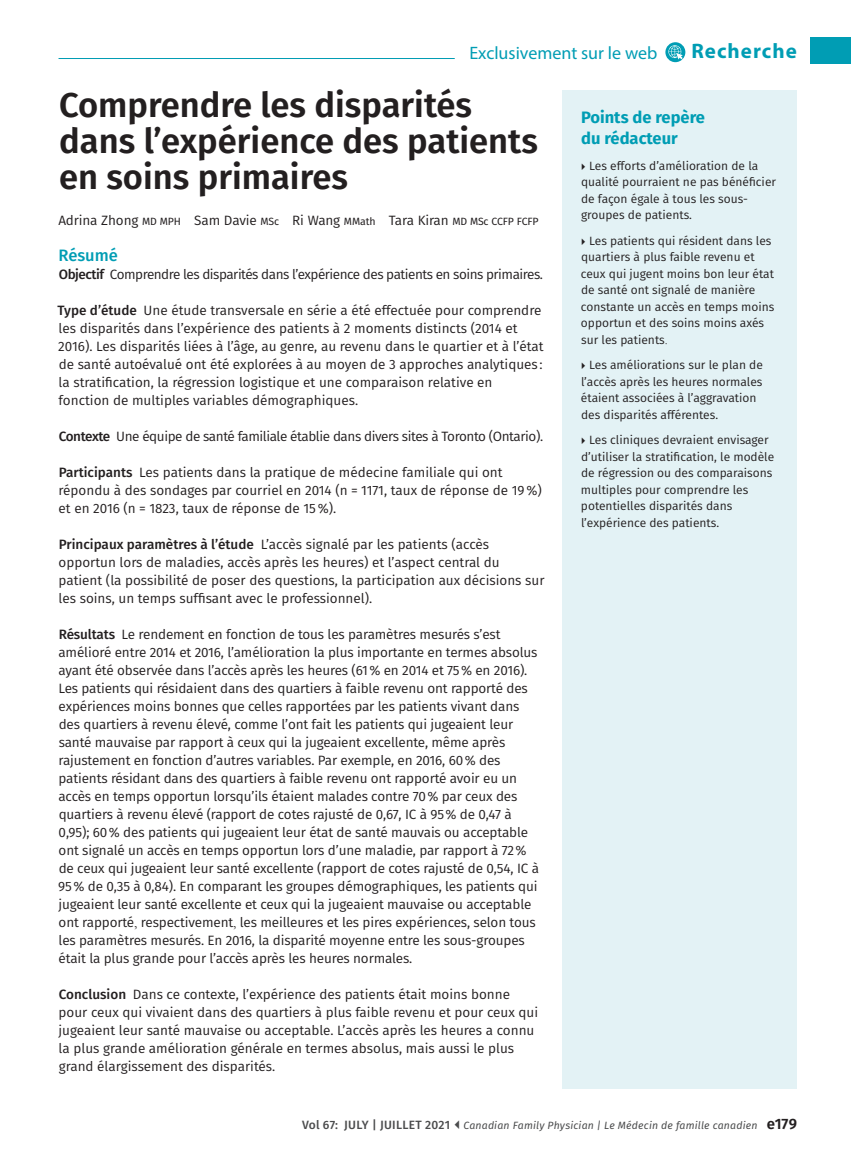
<style>
.page{position:relative;width:851px;height:1161px;background:#fff}
.page>*{position:absolute;margin:0;border:0;box-sizing:border-box;transform-origin:0 0}
.ArticleTitle{font:600 34.5px/36px "Fira Sans";color:#231f20}
.t1{font:700 21px "Myriad Pro";letter-spacing:.05em;color:#009db4}
.t2{font:18px "Myriad Pro";color:#009db4}
.KeyPointHead_RES{font:700 16.5px/21px "Fira Sans";color:#009db4}
.AbstractHead{font:500 16.5px "Fira Sans";color:#009db4}
.AbstractBody{font:13.5px/18px "Fira Sans";letter-spacing:-.01em;color:#231f20}
.AbstractBody-2{font:13.5px "Fira Sans";letter-spacing:-.035em;color:#231f20}
.AbstractBody-3{font:13.5px "Fira Sans";letter-spacing:-.03em;color:#231f20}
.Byline{font:13.5px "Fira Sans";letter-spacing:-.01em;color:#231f20}
.KeyPoints_RES{font:12px/16.5px "Fira Sans";color:#231f20}
.t3{font:italic 10.5px "Fira Sans";letter-spacing:.015em;color:#4b4c4d}
.s1{font-size:10.5px}
.s2{font-weight:500}
.s3{font-family:"Times New Roman"}
.s4{font-weight:500;font-style:normal;font-size:12px}
.s5{font-weight:600;font-style:normal;font-size:15px;color:#231f20}
</style>
<div class="page">
<svg style="left:665px;top:42px;width:20px;height:20px"></svg>
<svg style="left:668px;top:45px;width:14px;height:14px"></svg>
<hr style="left:58px;top:58px;width:396px;height:1px;background:#009db4">
<div style="left:810px;top:37px;width:40px;height:27px;background:#009db4"></div>
<div style="left:562px;top:90px;width:234px;height:999px;background:#e3f2f5"></div>
<h3 class="t2" style="left:469px;top:41px;width:189px">Exclusivement sur le web</h3>
<h2 class="t1" style="left:691px;top:38px;width:107px">Recherche</h2>
<p class="ArticleTitle" style="left:59px;top:85px;width:480px">Comprendre les disparités dans l’expérience des patients en soins primaires</p>
<p class="Byline" style="left:58px;top:210px;width:482px">Adrina Zhong <span class="s1">MD MPH</span> Sam Davie <span class="s1">MSc</span> Ri Wang <span class="s1">MMath</span> Tara Kiran <span class="s1">MD MSc CCFP FCFP</span></p>
<p class="AbstractHead" style="left:58px;top:242px;width:61px">Résumé</p>
<p class="AbstractBody-2" style="left:59px;top:264px;width:485px"><span class="s2">Objectif</span> Comprendre les disparités dans l’expérience des patients en soins primaires.</p>
<p class="AbstractBody" style="left:58px;top:301px;width:487px"><span class="s2">Type d’étude</span> Une étude transversale en série a été effectuée pour comprendre les disparités dans l’expérience des patients à 2 moments distincts (2014 et 2016). Les disparités liées à l’âge, au genre, au revenu dans le quartier et à l’état de santé autoévalué ont été explorées à au moyen de 3 approches analytiques : la stratification, la régression logistique et une comparaison relative en fonction de multiples variables démographiques.</p>
<p class="AbstractBody-3" style="left:59px;top:426px;width:486px"><span class="s2">Contexte</span> Une équipe de santé familiale établie dans divers sites à Toronto (Ontario).</p>
<p class="AbstractBody" style="left:59px;top:463px;width:484px"><span class="s2">Participants</span> Les patients dans la pratique de médecine familiale qui ont répondu à des sondages par courriel en 2014 (n = 1171, taux de réponse de 19%) et en 2016 (n = 1823, taux de réponse de 15%).</p>
<p class="AbstractBody" style="left:59px;top:535px;width:487px"><span class="s2">Principaux paramètres à l’étude</span> L’accès signalé par les patients (accès opportun lors de maladies, accès après les heures) et l’aspect central du patient (la possibilité de poser des questions, la participation aux décisions sur les soins, un temps suffisant avec le professionnel).</p>
<p class="AbstractBody" style="left:58px;top:625px;width:482px"><span class="s2">Résultats</span> Le rendement en fonction de tous les paramètres mesurés s’est amélioré entre 2014 et 2016, l’amélioration la plus importante en termes absolus ayant été observée dans l’accès après les heures (61% en 2014 et 75% en 2016).<br>Les patients qui résidaient dans des quartiers à faible revenu ont rapporté des expériences moins bonnes que celles rapportées par les patients vivant dans des quartiers à revenu élevé, comme l’ont fait les patients qui jugeaient leur santé mauvaise par rapport à ceux qui la jugeaient excellente, même après rajustement en fonction d’autres variables. Par exemple, en 2016, 60% des patients résidant dans des quartiers à faible revenu ont rapporté avoir eu un accès en temps opportun lorsqu’ils étaient malades contre 70% par ceux des quartiers à revenu élevé (rapport de cotes rajusté de 0,67, IC à 95% de 0,47 à 0,95); 60% des patients qui jugeaient leur état de santé mauvais ou acceptable ont signalé un accès en temps opportun lors d’une maladie, par rapport à 72% de ceux qui jugeaient leur santé excellente (rapport de cotes rajusté de 0,54, IC à 95% de 0,35 à 0,84). En comparant les groupes démographiques, les patients qui jugeaient leur santé excellente et ceux qui la jugeaient mauvaise ou acceptable ont rapporté<span class="s3">,</span> respectivement<span class="s3">,</span> les meilleures et les pires expériences, selon tous les paramètres mesurés. En 2016, la disparité moyenne entre les sous-groupes était la plus grande pour l’accès après les heures normales.</p>
<p class="AbstractBody" style="left:59px;top:985px;width:481px"><span class="s2">Conclusion</span> Dans ce contexte, l’expérience des patients était moins bonne pour ceux qui vivaient dans des quartiers à plus faible revenu et pour ceux qui jugeaient leur santé mauvaise ou acceptable. L’accès après les heures a connu la plus grande amélioration générale en termes absolus, mais aussi le plus grand élargissement des disparités.</p>
<p class="KeyPointHead_RES" style="left:581px;top:106px;width:125px">Points de repère du rédacteur</p>
<p class="KeyPoints_RES" style="left:581px;top:157px;width:196px;text-indent:8px">Les efforts d’amélioration de la qualité pourraient ne pas bénéficier de façon égale à tous les sous&shy;groupes de patients.</p>
<p class="KeyPoints_RES" style="left:581px;top:232px;width:195px;text-indent:8px">Les patients qui résident dans les quartiers à plus faible revenu et ceux qui jugent moins bon leur état de santé ont signalé de manière constante un accès en temps moins opportun et des soins moins axés sur les patients<span class="s3">.</span></p>
<p class="KeyPoints_RES" style="left:581px;top:357px;width:183px;text-indent:8px">Les améliorations sur le plan de l’accès après les heures normales étaient associées à l’aggravation des disparités afférentes.</p>
<p class="KeyPoints_RES" style="left:581px;top:432px;width:195px;text-indent:8px">Les cliniques devraient envisager d’utiliser la stratification, le modèle de régression ou des comparaisons multiples pour comprendre les potentielles disparités dans l’expérience des patients.</p>
<p class="t3" style="left:302px;top:1117px;width:496px"><span class="s4">Vol 67: JULY | JUILLET 2021</span> Canadian Family Physician | Le Médecin de famille canadien <span class="s5">e179</span></p>
</div>
